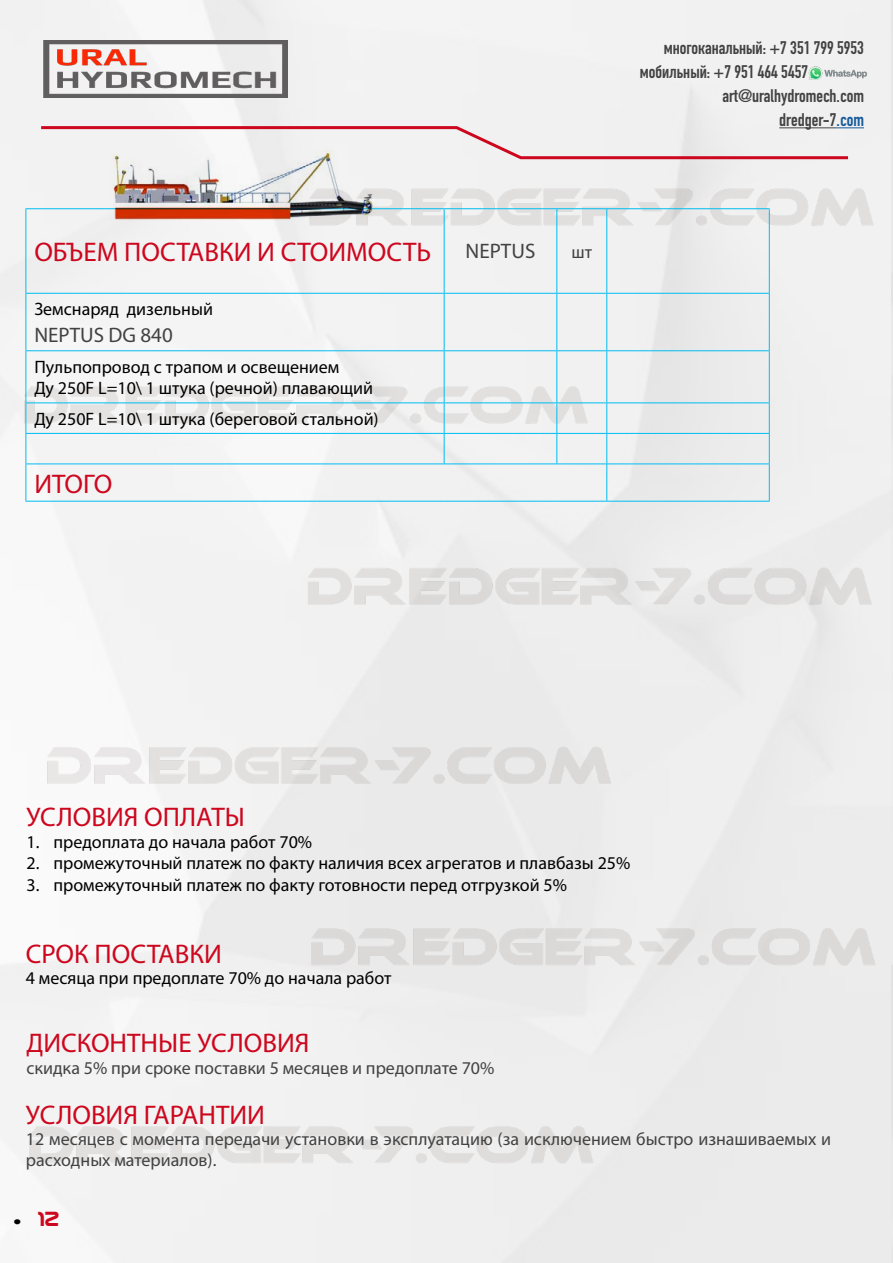
<style>
.page{position:relative;width:893px;height:1263px;background:#f1f1f1}
.page>*{position:absolute;margin:0;border:0;box-sizing:border-box;transform-origin:0 0}
.t1{font:27px "Myriad Pro";color:#cd071e}
.t2{font:24px "Nasa";color:#cd071e}
.t3{font:21px "Myriad Pro";color:#424242}
.t4{font:18px/21.6px "Myriad Pro";color:#000}
.t5{font:18px/21px "Myriad Pro";color:#424242}
.t6{font:700 18px "DIN Condensed";color:#424242}
.s1{color:#165b9a}
.s2{font-size:18px;color:#000}
</style>
<div class="page">
<img style="left:44px;top:41px;width:243px;height:57px">
<img style="left:0;top:98px;width:893px;height:1116px">
<img style="left:805px;top:66px;width:66px;height:16px">
<hr style="left:26px;top:293px;width:418px;height:1px;background:#00bdf1">
<hr style="left:556px;top:294px;width:1px;height:56px;background:#00bdf1">
<hr style="left:556px;top:351px;width:1px;height:51px;background:#00bdf1">
<hr style="left:556px;top:403px;width:1px;height:30px;background:#00bdf1">
<svg style="left:556px;top:434px;width:1px;height:29px"></svg>
<hr style="left:444px;top:293px;width:113px;height:1px;background:#00bdf1">
<hr style="left:444px;top:294px;width:1px;height:56px;background:#00bdf1">
<hr style="left:557px;top:293px;width:50px;height:1px;background:#00bdf1">
<hr style="left:607px;top:293px;width:163px;height:1px;background:#00bdf1">
<hr style="left:444px;top:351px;width:1px;height:51px;background:#00bdf1">
<hr style="left:444px;top:403px;width:1px;height:30px;background:#00bdf1">
<svg style="left:444px;top:434px;width:1px;height:29px"></svg>
<hr style="left:444px;top:209px;width:1px;height:84px;background:#00bdf1">
<hr style="left:556px;top:209px;width:1px;height:84px;background:#00bdf1">
<hr style="left:26px;top:501px;width:418px;height:1px;background:#00bdf1">
<hr style="left:444px;top:501px;width:113px;height:1px;background:#00bdf1">
<hr style="left:557px;top:501px;width:50px;height:1px;background:#00bdf1">
<hr style="left:607px;top:501px;width:163px;height:1px;background:#00bdf1">
<hr style="left:26px;top:208px;width:418px;height:1px;background:#00bdf1">
<hr style="left:26px;top:209px;width:1px;height:84px;background:#00bdf1">
<hr style="left:444px;top:208px;width:113px;height:1px;background:#00bdf1">
<hr style="left:557px;top:208px;width:50px;height:1px;background:#00bdf1">
<hr style="left:607px;top:208px;width:163px;height:1px;background:#00bdf1">
<hr style="left:606px;top:209px;width:1px;height:84px;background:#00bdf1">
<hr style="left:769px;top:209px;width:1px;height:84px;background:#00bdf1">
<hr style="left:26px;top:294px;width:1px;height:56px;background:#00bdf1">
<hr style="left:606px;top:294px;width:1px;height:56px;background:#00bdf1">
<hr style="left:769px;top:294px;width:1px;height:56px;background:#00bdf1">
<hr style="left:26px;top:351px;width:1px;height:51px;background:#00bdf1">
<hr style="left:606px;top:351px;width:1px;height:51px;background:#00bdf1">
<hr style="left:769px;top:351px;width:1px;height:51px;background:#00bdf1">
<hr style="left:26px;top:403px;width:1px;height:30px;background:#00bdf1">
<hr style="left:606px;top:403px;width:1px;height:30px;background:#00bdf1">
<hr style="left:769px;top:403px;width:1px;height:30px;background:#00bdf1">
<svg style="left:26px;top:434px;width:1px;height:29px"></svg>
<svg style="left:606px;top:434px;width:1px;height:29px"></svg>
<svg style="left:769px;top:434px;width:1px;height:29px"></svg>
<hr style="left:26px;top:464px;width:1px;height:37px;background:#00bdf1">
<hr style="left:606px;top:464px;width:1px;height:37px;background:#00bdf1">
<hr style="left:769px;top:464px;width:1px;height:37px;background:#00bdf1">
<hr style="left:26px;top:350px;width:418px;height:1px;background:#00bdf1">
<hr style="left:444px;top:350px;width:113px;height:1px;background:#00bdf1">
<hr style="left:557px;top:350px;width:50px;height:1px;background:#00bdf1">
<hr style="left:607px;top:350px;width:163px;height:1px;background:#00bdf1">
<hr style="left:26px;top:402px;width:418px;height:1px;background:#00bdf1">
<hr style="left:444px;top:402px;width:113px;height:1px;background:#00bdf1">
<hr style="left:557px;top:402px;width:50px;height:1px;background:#00bdf1">
<hr style="left:607px;top:402px;width:163px;height:1px;background:#00bdf1">
<hr style="left:26px;top:433px;width:418px;height:1px;background:#00bdf1">
<hr style="left:444px;top:433px;width:113px;height:1px;background:#00bdf1">
<hr style="left:557px;top:433px;width:50px;height:1px;background:#00bdf1">
<hr style="left:607px;top:433px;width:163px;height:1px;background:#00bdf1">
<hr style="left:26px;top:463px;width:418px;height:1px;background:#00bdf1">
<hr style="left:444px;top:463px;width:113px;height:1px;background:#00bdf1">
<hr style="left:557px;top:463px;width:50px;height:1px;background:#00bdf1">
<hr style="left:607px;top:463px;width:163px;height:1px;background:#00bdf1">
<img style="left:109px;top:161px;width:274px;height:73px">
<svg style="left:38px;top:125px;width:826px;height:36px"></svg>
<h1 class="t1" style="left:34px;top:235px;width:398px">ОБЪЕМ ПОСТАВКИ И СТОИМОСТЬ</h1>
<p class="t3" style="left:466px;top:238px;width:71px">NEPTUS</p>
<p class="t5" style="left:571px;top:241px;width:22px">шт</p>
<p class="t4" style="left:34px;top:298px;width:180px">Земснаряд дизельный</p>
<p class="t3" style="left:34px;top:322px;width:140px">NEPTUS DG 840</p>
<p class="t4" style="left:34px;top:356px;width:340px">Пульпопровод с трапом и освещением<br>Ду 250F L=10\ 1 штука (речной) плавающий</p>
<p class="t4" style="left:34px;top:408px;width:346px">Ду 250F L=10\ 1 штука (береговой стальной)</p>
<h1 class="t1" style="left:34px;top:467px;width:80px">ИТОГО</h1>
<p class="t6" style="left:664px;top:36px;width:202px">многоканальный: +7 351 799 5953</p>
<p class="t6" style="left:640px;top:60px;width:170px">мобильный: +7 951 464 5457</p>
<p class="t6" style="left:722px;top:84px;width:143px">art@uralhydromech.com</p>
<p class="t6" style="left:779px;top:108px;width:86px">dredger-7<span class="s1">.com</span></p>
<h1 class="t1" style="left:26px;top:800px;width:220px">УСЛОВИЯ ОПЛАТЫ</h1>
<p class="t4" style="left:26px;top:830px;width:287px">1. предоплата до начала работ 70%</p>
<p class="t4" style="left:26px;top:852px;width:605px">2. промежуточный платеж по факту наличия всех агрегатов и плавбазы 25%</p>
<p class="t4" style="left:26px;top:874px;width:542px">3. промежуточный платеж по факту готовности перед отгрузкой 5%</p>
<h1 class="t1" style="left:26px;top:937px;width:198px">СРОК ПОСТАВКИ</h1>
<p class="t4" style="left:26px;top:967px;width:367px">4 месяца при предоплате 70% до начала работ</p>
<h1 class="t1" style="left:26px;top:1026px;width:285px">ДИСКОНТНЫЕ УСЛОВИЯ</h1>
<p class="t5" style="left:26px;top:1057px;width:469px">скидка 5% при сроке поставки 5 месяцев и предоплате 70%</p>
<h1 class="t1" style="left:26px;top:1098px;width:241px">УСЛОВИЯ ГАРАНТИИ</h1>
<p class="t5" style="left:26px;top:1128px;width:807px">12 месяцев с момента передачи установки в эксплуатацию (за исключением быстро изнашиваемых и расходных материалов).</p>
<h2 class="t2" style="left:13px;top:1208px;width:47px"><span class="s2">•</span> 12</h2>
</div>
